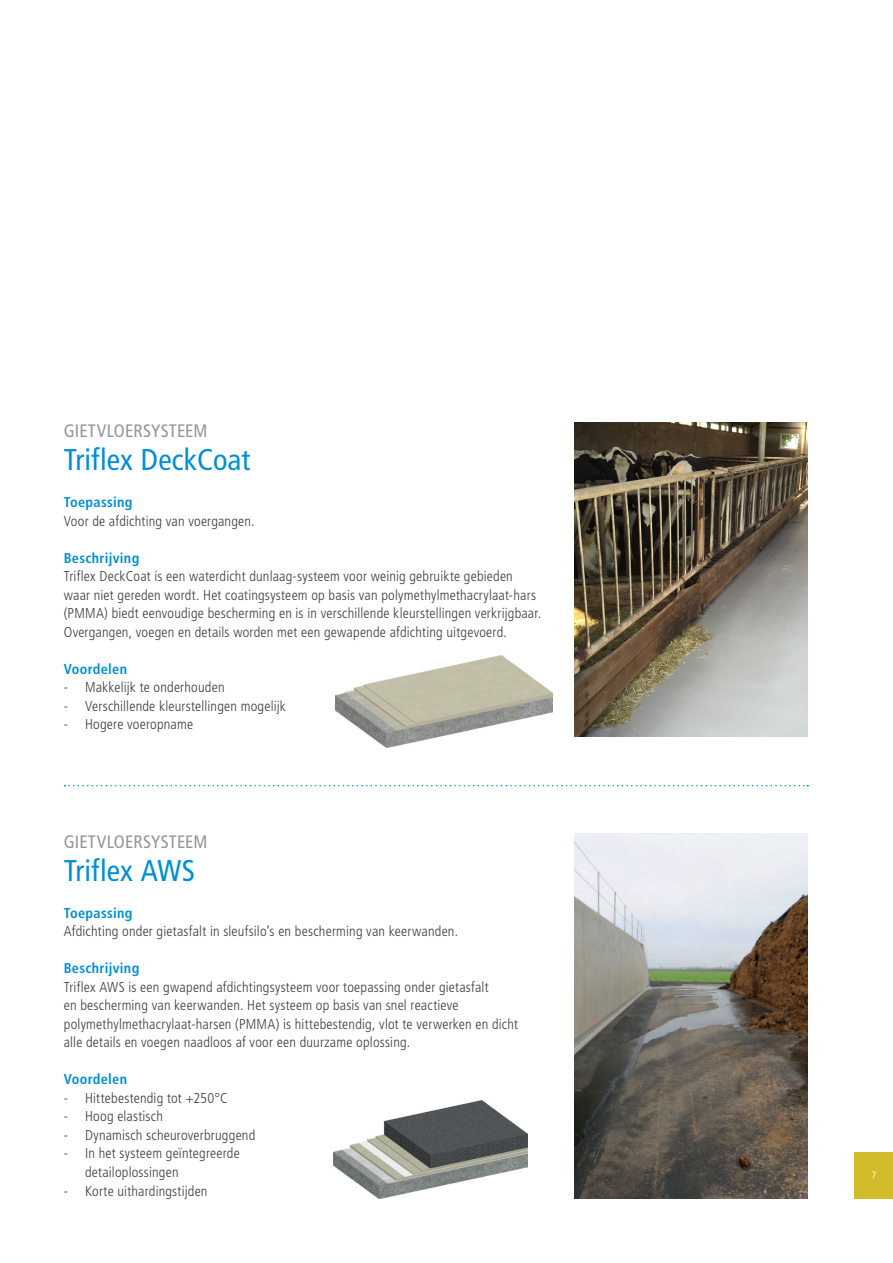
<style>
.page{position:relative;width:893px;height:1263px;background:#fff}
.page>*{position:absolute;margin:0;border:0;box-sizing:border-box;transform-origin:0 0}
.KOP_20PT_-_S{font:condensed 30px "Frutiger LT Pro";color:#008fd5}
.KOP_20PT_-_S-2{font:condensed 18px "Frutiger LT Pro";letter-spacing:.01em;color:#939598}
.BOVENKOP_-_S{font:condensed 18px "Frutiger LT Pro";letter-spacing:.01em;color:#939598}
.PLATTE_TEKST{font:300 condensed 14.25px/18.5px "Frutiger LT Pro";letter-spacing:.015em;color:#3e3e3f}
.PLATTE_TEKST-2{font:700 condensed 14.25px "Frutiger LT Pro";letter-spacing:.02em;color:#008fd5}
.BOVENKOP_-_S-2{font:300 condensed 14.25px "Frutiger LT Pro";letter-spacing:.015em;color:#3e3e3f}
.t1{font:300 condensed 10.5px "Frutiger LT Pro";color:#fff}
</style>
<div class="page">
<img style="left:333px;top:1101px;width:195px;height:97px">
<img style="left:574px;top:833px;width:234px;height:366px">
<svg style="left:65px;top:785px;width:743px;height:1px"></svg>
<img style="left:574px;top:423px;width:234px;height:313px">
<img style="left:336px;top:655px;width:217px;height:92px">
<div style="left:855px;top:1152px;width:38px;height:47px;background:#d3bc29"></div>
<p class="BOVENKOP_-_S" style="left:64px;top:420px;width:145px">GIETVLOERSYSTEEM</p>
<p class="KOP_20PT_-_S" style="left:64px;top:442px;width:188px">Triflex DeckCoat</p>
<p class="PLATTE_TEKST-2" style="left:64px;top:494px;width:70px">Toepassing</p>
<p class="PLATTE_TEKST" style="left:64px;top:512px;width:192px">Voor de afdichting van voergangen.</p>
<p class="PLATTE_TEKST-2" style="left:64px;top:549px;width:77px">Beschrijving</p>
<p class="PLATTE_TEKST" style="left:64px;top:567px;width:479px">Triflex DeckCoat is een waterdicht dunlaag-systeem voor weinig gebruikte gebieden waar niet gereden wordt. Het coatingsysteem op basis van polymethylmethacrylaat-hars (PMMA) biedt eenvoudige bescherming en is in verschillende kleurstellingen verkrijgbaar.<br>Overgangen, voegen en details worden met een gewapende afdichting uitgevoerd.</p>
<p class="PLATTE_TEKST-2" style="left:64px;top:660px;width:65px">Voordelen</p>
<p class="PLATTE_TEKST" style="left:64px;top:678px;width:162px">- Makkelijk te onderhouden</p>
<p class="PLATTE_TEKST" style="left:64px;top:697px;width:224px">- Verschillende kleurstellingen mogelijk</p>
<p class="PLATTE_TEKST" style="left:64px;top:715px;width:131px">- Hogere voeropname</p>
<p class="KOP_20PT_-_S-2" style="left:64px;top:831px;width:145px">GIETVLOERSYSTEEM</p>
<p class="KOP_20PT_-_S" style="left:64px;top:853px;width:133px">Triflex AWS</p>
<p class="PLATTE_TEKST-2" style="left:64px;top:904px;width:70px">Toepassing</p>
<p class="PLATTE_TEKST" style="left:64px;top:922px;width:396px">Afdichting onder gietasfalt in sleufsilo’s en bescherming van keerwanden.</p>
<p class="PLATTE_TEKST-2" style="left:64px;top:960px;width:77px">Beschrijving</p>
<p class="PLATTE_TEKST" style="left:64px;top:978px;width:456px">Triflex AWS is een gwapend afdichtingsysteem voor toepassing onder gietasfalt<br>en bescherming van keerwanden. Het systeem op basis van snel reactieve polymethylmethacrylaat-harsen (PMMA) is hittebestendig, vlot te verwerken en dicht</p>
<p class="PLATTE_TEKST" style="left:64px;top:1033px;width:348px">alle details en voegen naadloos af voor een duurzame oplossing.</p>
<p class="PLATTE_TEKST-2" style="left:64px;top:1071px;width:65px">Voordelen</p>
<p class="PLATTE_TEKST" style="left:64px;top:1089px;width:166px">- Hittebestendig tot +250°C</p>
<p class="PLATTE_TEKST" style="left:64px;top:1107px;width:101px">- Hoog elastisch</p>
<p class="PLATTE_TEKST" style="left:64px;top:1126px;width:193px">- Dynamisch scheuroverbruggend</p>
<p class="PLATTE_TEKST" style="left:85px;top:1144px;width:156px;text-indent:-21px">- In het systeem geïntegreerde detailoplossingen</p>
<p class="BOVENKOP_-_S-2" style="left:64px;top:1182px;width:145px">- Korte uithardingstijden</p>
<p class="t1" style="left:871px;top:1170px;width:7px">7</p>
</div>
